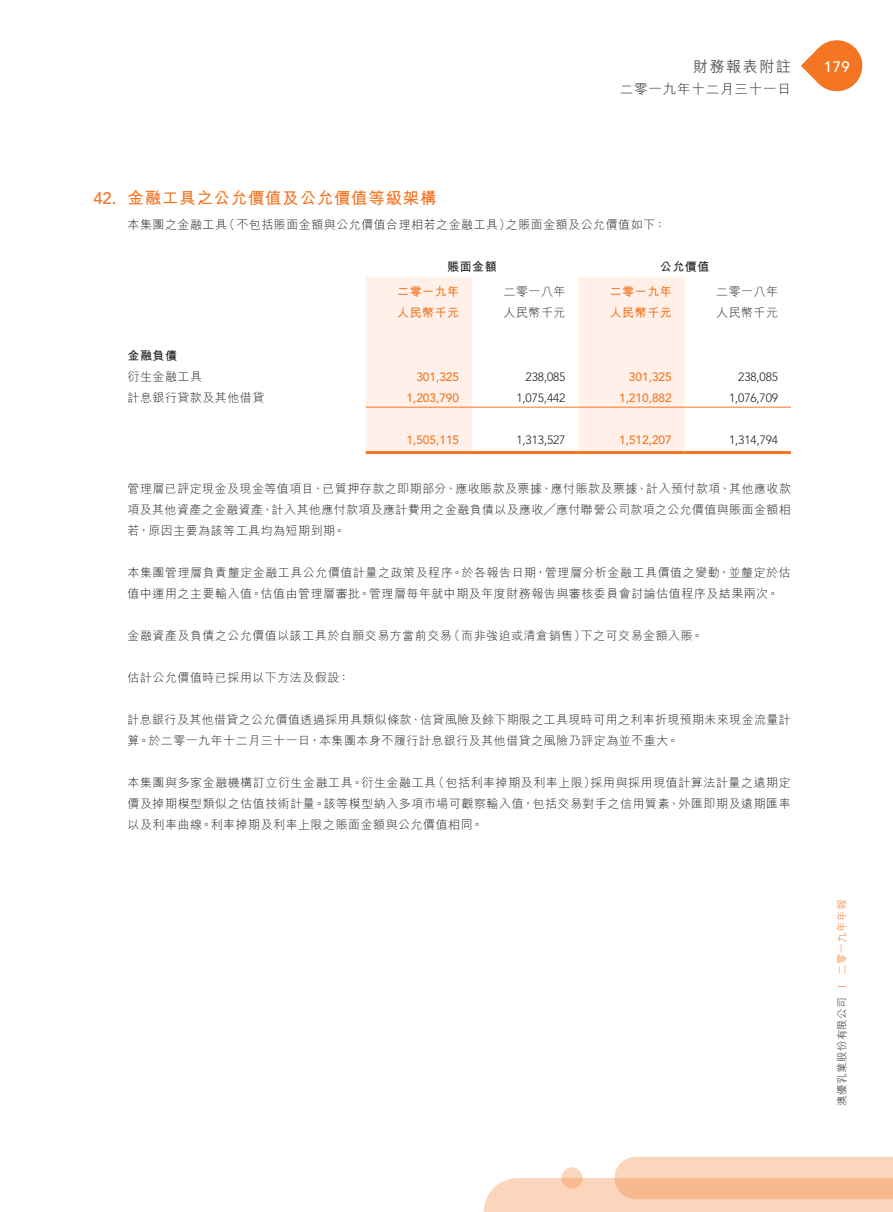
<style>
.page{position:relative;width:893px;height:1212px;background:#fff}
.page>*{position:absolute;margin:0;border:0;box-sizing:border-box;transform-origin:0 0}
.t1{font:700 16.5px "M Hei HK";letter-spacing:.045em;color:#f47623}
.t2{font:500 15px "M Hei HK";letter-spacing:.105em;color:#57585a}
.t3{font:500 15px "Avenir LT Std";color:#fff}
.t4{font:300 13.5px "M Hei HK";letter-spacing:.06em;color:#231f20}
.t5{font:300 12px/21px "M Hei HK";letter-spacing:.04em;color:#231f20;text-align:justify}
.t6{font:500 12px "Avenir LT Std";letter-spacing:-.005em;color:#f47623}
.t7{font:300 12px "Avenir LT Std";letter-spacing:-.01em;color:#231f20}
.t8{font:700 12px "M Hei HK";letter-spacing:.045em;color:#f47623}
.t9{font:700 12px "M Hei HK";letter-spacing:.045em;color:#231f20}
.t10{font:300 10.5px "M Hei HK";letter-spacing:.035em;color:#231f20}
.s1{font-family:"Avenir LT Std";font-weight:500}
.s2{font-family:"Avenir LT Std";color:#f47623}
.s3{color:#f47623}
</style>
<div class="page">
<svg style="left:484px;top:1157px;width:409px;height:55px;background:#fad3b9"></svg>
<svg style="left:801px;top:40px;width:62px;height:52px"></svg>
<svg style="left:366px;top:277px;width:319px;height:174px;fill:#fff1e9"></svg>
<hr style="left:366px;top:407px;width:106px;height:1px;background:#f47623">
<hr style="left:472px;top:407px;width:106px;height:1px;background:#f47623">
<hr style="left:578px;top:407px;width:107px;height:1px;background:#f47623">
<hr style="left:685px;top:407px;width:106px;height:1px;background:#f47623">
<hr style="left:366px;top:451px;width:106px;height:3px;background:#f47623">
<hr style="left:472px;top:451px;width:106px;height:3px;background:#f47623">
<hr style="left:578px;top:451px;width:107px;height:3px;background:#f47623">
<hr style="left:685px;top:451px;width:106px;height:3px;background:#f47623">
<p class="t2" style="left:693px;top:55px;width:99px">財務報表附註</p>
<p class="t3" style="left:824px;top:58px;width:27px">179</p>
<p class="t4" style="left:620px;top:82px;width:173px">二零一九年十二月三十一日</p>
<h1 class="t1" style="left:94px;top:186px;width:345px"><span class="s1">42.</span> 金融工具之公允價值及公允價值等級架構</h1>
<p class="t5" style="left:128px;top:214px;width:540px">本集團之金融工具（不包括賬面金額與公允價值合理相若之金融工具）之賬面金額及公允價值如下：</p>
<p class="t9" style="left:447px;top:258px;width:51px">賬面金額</p>
<p class="t9" style="left:660px;top:258px;width:51px">公允價值</p>
<p class="t8" style="left:397px;top:283px;width:64px">二零一九年</p>
<p class="t5" style="left:504px;top:281px;width:63px">二零一八年</p>
<p class="t8" style="left:610px;top:283px;width:64px">二零一九年</p>
<p class="t5" style="left:716px;top:281px;width:63px">二零一八年</p>
<p class="t8" style="left:397px;top:304px;width:64px">人民幣千元</p>
<p class="t5" style="left:504px;top:302px;width:63px">人民幣千元</p>
<p class="t8" style="left:610px;top:304px;width:64px">人民幣千元</p>
<p class="t5" style="left:716px;top:302px;width:63px">人民幣千元</p>
<p class="t9" style="left:128px;top:346px;width:51px">金融負債</p>
<p class="t5" style="left:128px;top:365px;width:76px">衍生金融工具</p>
<p class="t6" style="left:416px;top:369px;width:44px">301,325</p>
<p class="t7" style="left:526px;top:369px;width:41px">238,085</p>
<p class="t6" style="left:629px;top:369px;width:44px">301,325</p>
<p class="t7" style="left:738px;top:369px;width:41px">238,085</p>
<p class="t5" style="left:128px;top:386px;width:138px">計息銀行貸款及其他借貸</p>
<p class="t6" style="left:406px;top:390px;width:54px">1,203,790</p>
<p class="t7" style="left:516px;top:390px;width:51px">1,075,442</p>
<p class="t6" style="left:619px;top:390px;width:54px">1,210,882</p>
<p class="t7" style="left:729px;top:390px;width:51px">1,076,709</p>
<p class="t6" style="left:407px;top:433px;width:54px">1,505,115</p>
<p class="t7" style="left:516px;top:433px;width:51px">1,313,527</p>
<p class="t6" style="left:619px;top:433px;width:54px">1,512,207</p>
<p class="t7" style="left:729px;top:433px;width:51px">1,314,794</p>
<p class="t5" style="left:128px;top:478px;width:665px">管理層已評定現金及現金等值項目、已質押存款之即期部分、應收賬款及票據、應付賬款及票據、計入預付款項、其他應收款項及其他資產之金融資產、計入其他應付款項及應計費用之金融負債以及應收╱應付聯營公司款項之公允價值與賬面金額相若，原因主要為該等工具均為短期到期。</p>
<p class="t5" style="left:128px;top:562px;width:665px">本集團管理層負責釐定金融工具公允價值計量之政策及程序。於各報告日期，管理層分析金融工具價值之變動，並釐定於估值中運用之主要輸入值。估值由管理層審批。管理層每年就中期及年度財務報告與審核委員會討論估值程序及結果兩次。</p>
<p class="t5" style="left:128px;top:625px;width:577px">金融資產及負債之公允價值以該工具於自願交易方當前交易（而非強迫或清倉銷售）下之可交易金額入賬。</p>
<p class="t5" style="left:128px;top:667px;width:224px">估計公允價值時已採用以下方法及假設：</p>
<p class="t5" style="left:128px;top:709px;width:665px">計息銀行及其他借貸之公允價值透過採用具類似條款、信貸風險及餘下期限之工具現時可用之利率折現預期未來現金流量計算。於二零一九年十二月三十一日，本集團本身不履行計息銀行及其他借貸之風險乃評定為並不重大。</p>
<p class="t5" style="left:128px;top:772px;width:665px">本集團與多家金融機構訂立衍生金融工具。衍生金融工具（包括利率掉期及利率上限）採用與採用現值計算法計量之遠期定價及掉期模型類似之估值技術計量。該等模型納入多項市場可觀察輸入值，包括交易對手之信用質素、外匯即期及遠期匯率以及利率曲線。利率掉期及利率上限之賬面金額與公允價值相同。</p>
<p class="t10" style="left:837px;top:1106px;width:208px;rotate:-90deg">澳優乳業股份有限公司 <span class="s2">I</span> <span class="s3">二零一九年年報</span></p>
</div>
